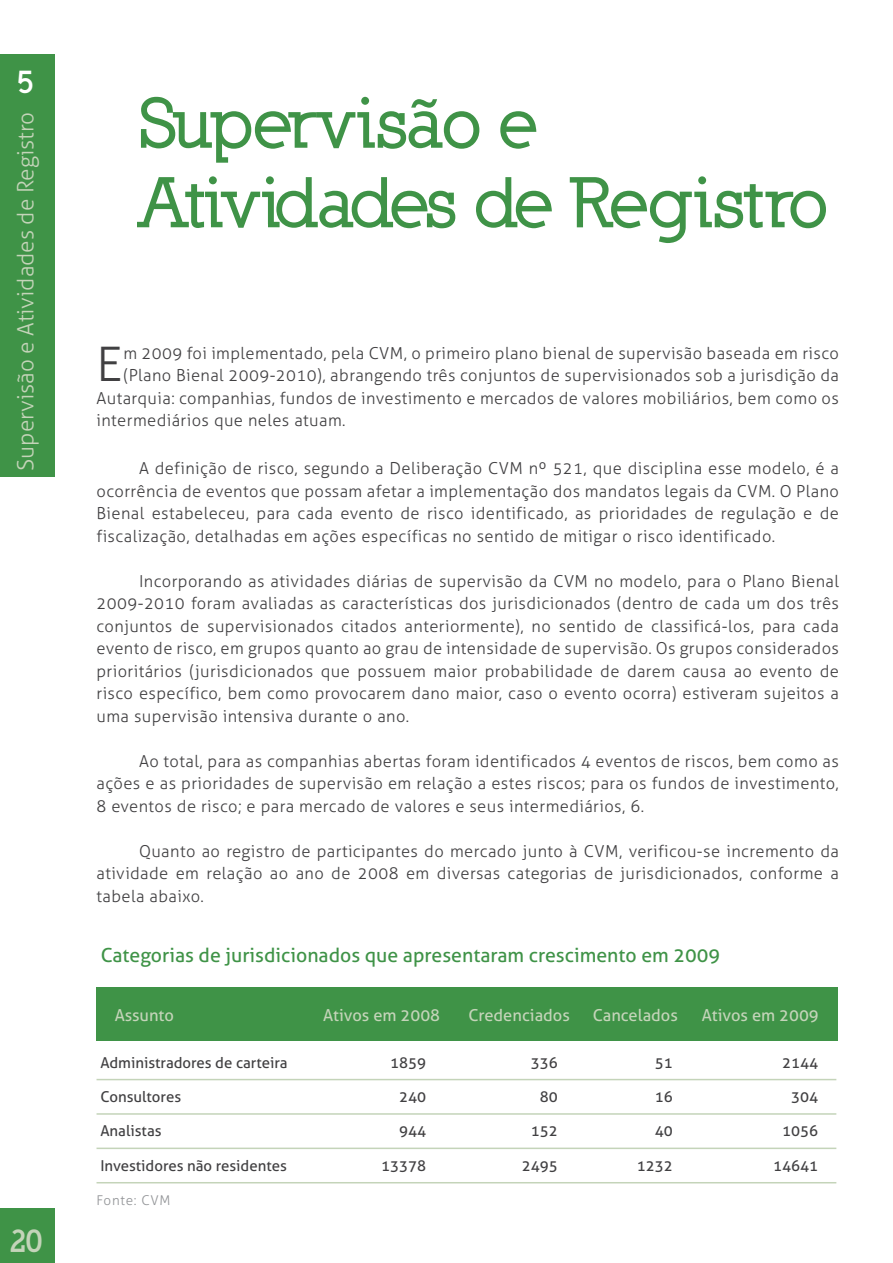
<style>
.page{position:relative;width:893px;height:1263px;background:#fff}
.page>*{position:absolute;margin:0;border:0;box-sizing:border-box;transform-origin:0 0}
.t1{font:800 70.5px/79.5px "Nilland";color:#3f9347}
.t2{font:300 47.7px "Aller";color:#414042}
.t3{font:900 30px "Nilland";color:#c4d4b9}
.t4{font:900 30px "Nilland";color:#fff}
.t5{font:300 22.5px "Aller";color:#c4d4b9}
.t6{font:19.5px "Aller";color:#3f9347}
.t7{font:300 16.5px/22.5px "Aller";letter-spacing:.025em;color:#414042;text-align:justify}
.t8{font:16.5px "Aller";color:#c4d4b9}
.t9{font:15px "Aller";color:#414042}
.t10{font:300 13.5px "Aller";letter-spacing:.05em;color:#939598}
</style>
<div class="page">
<div style="left:0;top:1209px;width:54px;height:54px;background:#3f9347"></div>
<div style="left:0;top:54px;width:54px;height:422px;background:#3f9347"></div>
<div style="left:97px;top:987px;width:741px;height:54px;background:#3f9347"></div>
<hr style="left:97px;top:1079px;width:739px;height:1px;background:#c4d4b9">
<hr style="left:97px;top:1113px;width:739px;height:2px;background:#c4d4b9">
<hr style="left:97px;top:1147px;width:739px;height:2px;background:#c4d4b9">
<hr style="left:97px;top:1182px;width:739px;height:1px;background:#c4d4b9">
<h3 class="t4" style="left:17px;top:63px;width:19px">5</h3>
<h3 class="t5" style="left:12px;top:471px;width:360px;rotate:-90deg">Supervisão e atividades de registro</h3>
<h3 class="t3" style="left:10px;top:1221px;width:35px">20</h3>
<h1 class="t1" style="left:139px;top:83px;width:690px">Supervisão e<br>Atividades de Registro</h1>
<h2 class="t2" style="left:97px;top:335px;width:27px">E</h2>
<p class="t7" style="left:123px;top:342px;width:717px">m 2009 foi implementado, pela CVM, o primeiro plano bienal de supervisão baseada em risco</p>
<p class="t7" style="left:123px;top:364px;width:717px">(Plano Bienal 2009-2010), abrangendo três conjuntos de supervisionados sob a jurisdição da</p>
<p class="t7" style="left:97px;top:387px;width:744px">Autarquia: companhias, fundos de investimento e mercados de valores mobiliários, bem como os</p>
<p class="t7" style="left:97px;top:409px;width:251px">intermediários que neles atuam.</p>
<p class="t7" style="left:97px;top:457px;width:744px;text-indent:43px">A definição de risco, segundo a Deliberação CVM nº 521, que disciplina esse modelo, é a ocorrência de eventos que possam afetar a implementação dos mandatos legais da CVM. O Plano Bienal estabeleceu, para cada evento de risco identificado, as prioridades de regulação e de fiscalização, detalhadas em ações específicas no sentido de mitigar o risco identificado.</p>
<p class="t7" style="left:97px;top:570px;width:744px;text-indent:43px">Incorporando as atividades diárias de supervisão da CVM no modelo, para o Plano Bienal 2009-2010 foram avaliadas as características dos jurisdicionados (dentro de cada um dos três conjuntos de supervisionados citados anteriormente), no sentido de classificá-los, para cada evento de risco, em grupos quanto ao grau de intensidade de supervisão. Os grupos considerados prioritários (jurisdicionados que possuem maior probabilidade de darem causa ao evento de risco específico, bem como provocarem dano maior, caso o evento ocorra) estiveram sujeitos a uma supervisão intensiva durante o ano.</p>
<p class="t7" style="left:97px;top:750px;width:744px;text-indent:43px">Ao total, para as companhias abertas foram identificados 4 eventos de riscos, bem como as ações e as prioridades de supervisão em relação a estes riscos; para os fundos de investimento, 8 eventos de risco; e para mercado de valores e seus intermediários, 6.</p>
<p class="t7" style="left:97px;top:840px;width:744px;text-indent:43px">Quanto ao registro de participantes do mercado junto à CVM, verificou-se incremento da atividade em relação ao ano de 2008 em diversas categorias de jurisdicionados, conforme a tabela abaixo.</p>
<p class="t6" style="left:101px;top:943px;width:621px">Categorias de jurisdicionados que apresentaram crescimento em 2009</p>
<p class="t8" style="left:115px;top:1005px;width:61px">Assunto</p>
<p class="t8" style="left:323px;top:1005px;width:118px">Ativos em 2008</p>
<p class="t9" style="left:100px;top:1053px;width:189px">Administradores de carteira</p>
<p class="t9" style="left:390px;top:1053px;width:37px">1859</p>
<p class="t9" style="left:100px;top:1087px;width:82px">Consultores</p>
<p class="t9" style="left:399px;top:1087px;width:28px">240</p>
<p class="t9" style="left:100px;top:1121px;width:63px">Analistas</p>
<p class="t9" style="left:399px;top:1121px;width:28px">944</p>
<p class="t9" style="left:100px;top:1156px;width:188px">Investidores não residentes</p>
<p class="t9" style="left:381px;top:1156px;width:46px">13378</p>
<p class="t10" style="left:97px;top:1192px;width:75px">Fonte: CVM</p>
<p class="t8" style="left:468px;top:1005px;width:103px">Credenciados</p>
<p class="t9" style="left:531px;top:1053px;width:28px">336</p>
<p class="t9" style="left:540px;top:1087px;width:19px">80</p>
<p class="t9" style="left:531px;top:1121px;width:28px">152</p>
<p class="t9" style="left:522px;top:1156px;width:37px">2495</p>
<p class="t8" style="left:593px;top:1005px;width:87px">Cancelados</p>
<p class="t9" style="left:655px;top:1053px;width:19px">51</p>
<p class="t9" style="left:655px;top:1087px;width:19px">16</p>
<p class="t9" style="left:655px;top:1121px;width:19px">40</p>
<p class="t9" style="left:637px;top:1156px;width:37px">1232</p>
<p class="t8" style="left:702px;top:1005px;width:118px">Ativos em 2009</p>
<p class="t9" style="left:782px;top:1053px;width:37px">2144</p>
<p class="t9" style="left:791px;top:1087px;width:28px">304</p>
<p class="t9" style="left:782px;top:1121px;width:37px">1056</p>
<p class="t9" style="left:773px;top:1156px;width:46px">14641</p>
</div>
